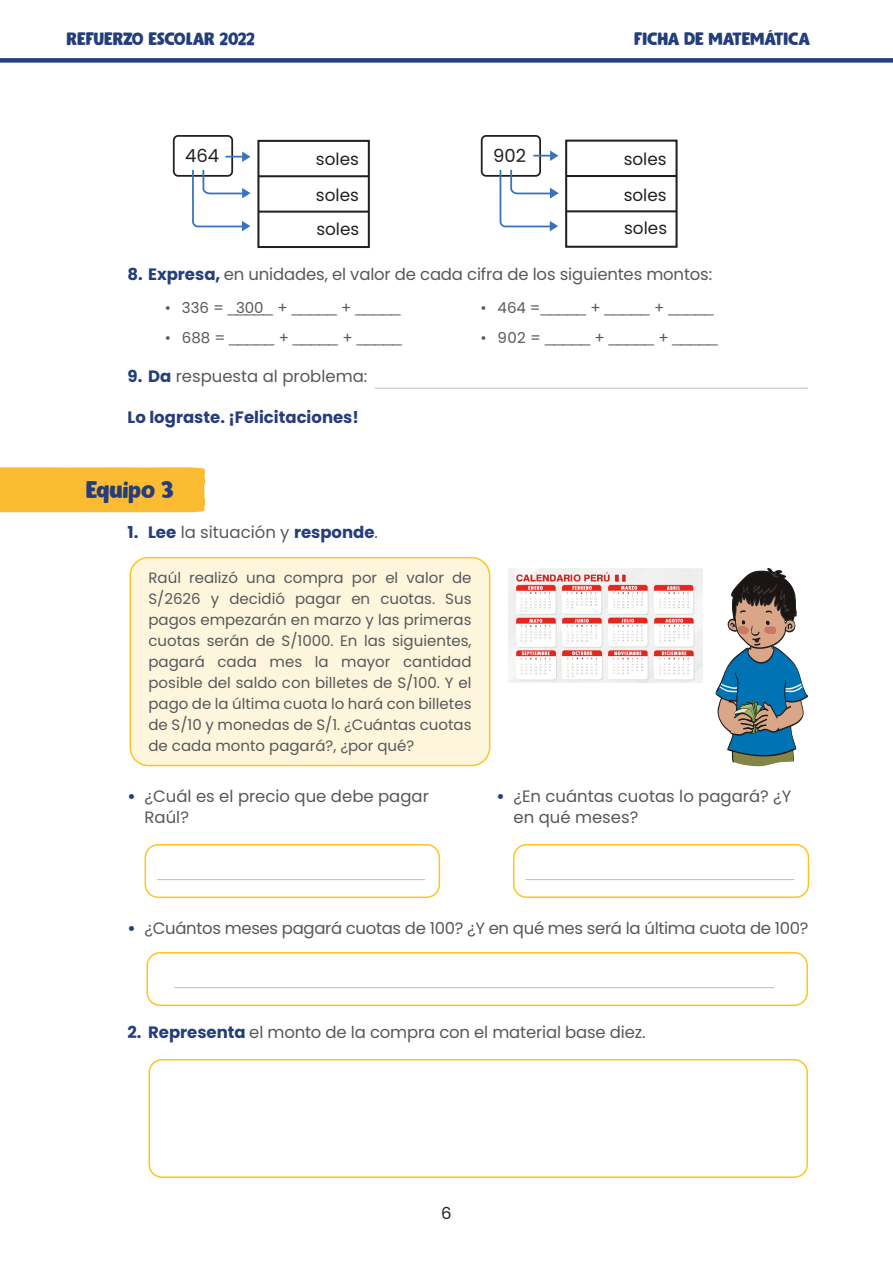
<style>
.page{position:relative;width:893px;height:1263px;background:#fff}
.page>*{position:absolute;margin:0;border:0;box-sizing:border-box;transform-origin:0 0}
.Subtitulo_Poppins{font:24px "Gumbo DEMO";color:#233e7b}
.t1{font:18px "Gumbo DEMO";color:#233e7b}
.t2{font:18px "Poppins";color:#231f20}
.t3{font:16.8px/33.9px "Poppins";color:#231f20}
.Cuerpo_de_texto_alin{font:16.5px/21px "Poppins";letter-spacing:-.01em;color:#57585a}
.Cuerpo_de_texto_alin-2{font:700 16.5px "Poppins";color:#263d7a}
.Cuerpo_de_texto_alin-3{font:700 16.5px "Poppins";color:#233e7b}
.t4{font:16.5px "Poppins";color:#231f20}
.Texto_base{font:15px/21px "Poppins";color:#57585a;text-align:justify}
.t5{font:15px "Gotham Rounded";color:#57585a}
.Cuerpo_de_texto_alin-4{font:15px "Poppins";color:#57585a}
.s1{font-weight:700;color:#233e7b}
.s2{font-family:"Poppins"}
.s3{font-weight:400;color:#57585a}
</style>
<div class="page">
<div style="left:0;top:58px;width:893px;height:5px;background:#223e7f"></div>
<div style="left:173px;top:135px;width:60px;height:42px;border:2px solid #231f20;border-radius:4px"></div>
<svg style="left:191px;top:168px;width:60px;height:63px"></svg>
<svg style="left:225px;top:151px;width:26px;height:11px"></svg>
<div style="left:481px;top:135px;width:60px;height:42px;border:2px solid #231f20;border-radius:4px"></div>
<svg style="left:533px;top:150px;width:25px;height:11px"></svg>
<div style="left:257px;top:140px;width:113px;height:108px;border:2px solid #231f20"></div>
<hr style="left:259px;top:175px;width:109px;height:2px;background:#231f20">
<hr style="left:259px;top:211px;width:109px;height:2px;background:#231f20">
<div style="left:565px;top:140px;width:113px;height:108px;border:2px solid #231f20"></div>
<hr style="left:567px;top:175px;width:109px;height:2px;background:#231f20">
<hr style="left:567px;top:210px;width:109px;height:2px;background:#231f20">
<svg style="left:499px;top:168px;width:59px;height:63px"></svg>
<hr style="left:375px;top:388px;width:433px;height:1px;background:#231f20">
<hr style="left:157px;top:879px;width:268px;height:1px;background:#231f20">
<hr style="left:174px;top:987px;width:600px;height:1px;background:#231f20">
<hr style="left:525px;top:879px;width:269px;height:1px;background:#231f20">
<div style="left:0;top:468px;width:205px;height:44px;background:#fbbc33"></div>
<div style="left:130px;top:558px;width:360px;height:207px;background:#fef5dd;border-radius:18px"></div>
<div style="left:129px;top:557px;width:361px;height:209px;border:2px solid #fec422;border-radius:18px"></div>
<div style="left:145px;top:844px;width:295px;height:54px;border:2px solid #fec422;border-radius:13px"></div>
<div style="left:148px;top:1059px;width:660px;height:119px;border:2px solid #fec422;border-radius:13px"></div>
<div style="left:146px;top:952px;width:662px;height:54px;border:2px solid #fec422;border-radius:13px"></div>
<div style="left:513px;top:844px;width:296px;height:54px;border:2px solid #fec422;border-radius:13px"></div>
<img style="left:509px;top:569px;width:193px;height:113px">
<svg style="left:715px;top:568px;width:93px;height:199px"></svg>
<p class="t1" style="left:67px;top:29px;width:190px">REFUERZO ESCOLAR 2022</p>
<p class="t1" style="left:634px;top:29px;width:177px">FICHA DE MATEMÁTICA</p>
<p class="t2" style="left:185px;top:145px;width:36px">464</p>
<p class="t3" style="left:316px;top:143px;width:44px">soles</p>
<p class="t2" style="left:493px;top:145px;width:34px">902</p>
<p class="t3" style="left:316px;top:178px;width:45px">soles soles</p>
<p class="t3" style="left:624px;top:141px;width:44px;line-height:35.5px">soles soles</p>
<p class="t3" style="left:624px;top:212px;width:44px">soles</p>
<p class="Cuerpo_de_texto_alin" style="left:128px;top:264px;width:586px"><span class="s1">8. Expresa,</span> en unidades, el valor de cada cifra de los siguientes montos:</p>
<p class="t5" style="left:165px;top:297px;width:237px"><span class="s2">• 336 =</span> _____ <span class="s2">+</span> _____ <span class="s2">+</span> _____</p>
<p class="t5" style="left:165px;top:327px;width:238px"><span class="s2">• 688 =</span> _____ <span class="s2">+</span> _____ <span class="s2">+</span> _____</p>
<p class="Cuerpo_de_texto_alin-4" style="left:236px;top:299px;width:29px">300</p>
<p class="t5" style="left:481px;top:297px;width:234px"><span class="s2">• 464 =</span>_____ <span class="s2">+</span> _____ <span class="s2">+</span> _____</p>
<p class="t5" style="left:481px;top:327px;width:239px"><span class="s2">• 902 =</span> _____ <span class="s2">+</span> _____ <span class="s2">+</span> _____</p>
<p class="Cuerpo_de_texto_alin" style="left:128px;top:366px;width:241px"><span class="s1">9. Da</span> respuesta al problema:</p>
<p class="Cuerpo_de_texto_alin-2" style="left:128px;top:408px;width:233px">Lo lograste. ¡Felicitaciones!</p>
<p class="Subtitulo_Poppins" style="left:86px;top:477px;width:89px">Equipo 3</p>
<p class="Cuerpo_de_texto_alin-3" style="left:128px;top:523px;width:252px">1. Lee <span class="s3">la situación y</span> responde<span class="s3">.</span></p>
<p class="Texto_base" style="left:148px;top:567px;width:325px">Raúl realizó una compra por el valor de S/2626 y decidió pagar en cuotas. Sus pagos empezarán en marzo y las primeras cuotas serán de S/1000. En las siguientes, pagará cada mes la mayor cantidad posible del saldo con billetes de S/100. Y el pago de la última cuota lo hará con billetes de S/10 y monedas de S/1. ¿Cuántas cuotas de cada monto pagará?, ¿por qué?</p>
<p class="Cuerpo_de_texto_alin" style="left:145px;top:785px;width:286px;text-indent:-17px"><span class="s1">•</span> ¿Cuál es el precio que debe pagar<br>Raúl?</p>
<p class="Cuerpo_de_texto_alin" style="left:513px;top:785px;width:279px;text-indent:-17px"><span class="s1">•</span> ¿En cuántas cuotas lo pagará? ¿Y en qué meses?</p>
<p class="Cuerpo_de_texto_alin" style="left:128px;top:918px;width:682px"><span class="s1">•</span> ¿Cuántos meses pagará cuotas de 100? ¿Y en qué mes será la última cuota de 100?</p>
<p class="Cuerpo_de_texto_alin" style="left:128px;top:1021px;width:520px"><span class="s1">2. Representa</span> el monto de la compra con el material base diez.</p>
<p class="t4" style="left:441px;top:1203px;width:12px">6</p>
</div>
